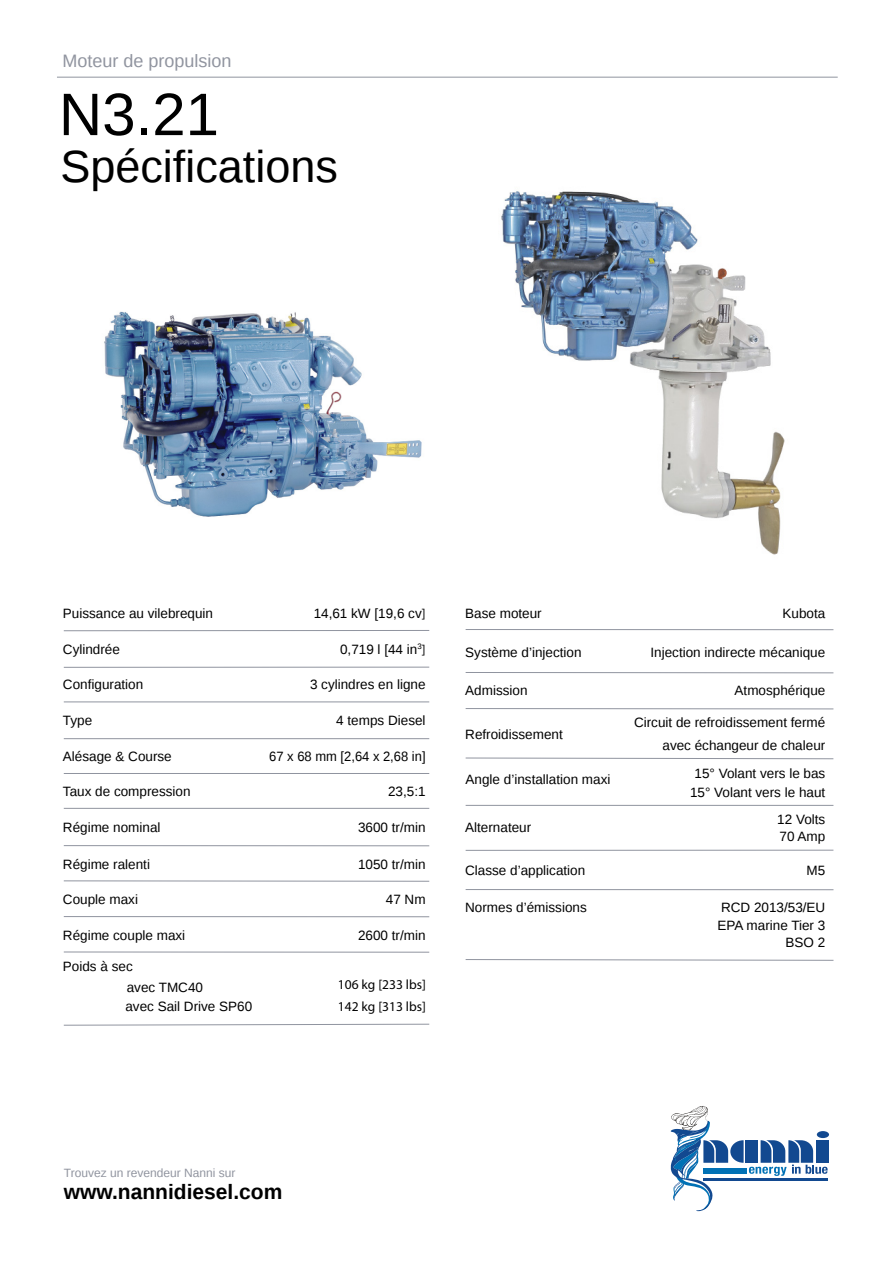
<style>
.page{position:relative;width:893px;height:1263px;background:#fff}
.page>*{position:absolute;margin:0;border:0;box-sizing:border-box;transform-origin:0 0}
.t1{font:60px "Liberation Sans";color:#000}
.t2{font:45px "Liberation Sans";color:#000}
.t3{font:700 21px "Liberation Sans";color:#000}
.t4{font:18px "Liberation Sans";color:#90949f}
.t5{font:13.5px/17.7px "Liberation Sans";color:#000}
.t6{font:13.5px "Myriad Pro";color:#000}
.t7{font:13.5px "Liberation Sans";color:#000;scale:.96 1}
.t8{font:12px "Liberation Sans";color:#90949f}
.s1{font-family:"Myriad Pro"}
</style>
<div class="page">
<hr style="left:57px;top:77px;width:781px;height:1px;background:#90949f">
<div style="left:817px;top:1140px;width:12px;height:23px;background:#124990"></div>
<svg style="left:670px;top:1106px;width:158px;height:105px"></svg>
<hr style="left:64px;top:667px;width:365px;height:1px;background:#90949f">
<hr style="left:64px;top:701px;width:365px;height:1px;background:#90949f">
<hr style="left:64px;top:738px;width:365px;height:1px;background:#90949f">
<hr style="left:64px;top:773px;width:365px;height:1px;background:#90949f">
<hr style="left:64px;top:845px;width:365px;height:1px;background:#90949f">
<hr style="left:64px;top:880px;width:365px;height:2px;background:#90949f">
<hr style="left:64px;top:916px;width:365px;height:1px;background:#90949f">
<hr style="left:64px;top:951px;width:365px;height:1px;background:#90949f">
<svg style="left:63px;top:1023px;width:367px;height:3px"></svg>
<hr style="left:466px;top:629px;width:367px;height:1px;background:#90949f">
<hr style="left:466px;top:708px;width:367px;height:1px;background:#90949f">
<svg style="left:465px;top:959px;width:369px;height:2px"></svg>
<hr style="left:466px;top:805px;width:367px;height:1px;background:#90949f">
<svg style="left:465px;top:757px;width:369px;height:2px"></svg>
<hr style="left:466px;top:889px;width:367px;height:1px;background:#90949f">
<hr style="left:64px;top:808px;width:365px;height:1px;background:#90949f">
<hr style="left:64px;top:630px;width:365px;height:1px;background:#90949f">
<hr style="left:466px;top:850px;width:367px;height:1px;background:#90949f">
<hr style="left:466px;top:672px;width:367px;height:1px;background:#90949f">
<img style="left:104px;top:311px;width:318px;height:206px">
<img style="left:501px;top:191px;width:284px;height:364px">
<h3 class="t4" style="left:62px;top:51px;width:171px">Moteur de propulsion</h3>
<h1 class="t1" style="left:59px;top:80px;width:162px">N3.21</h1>
<h2 class="t2" style="left:60px;top:141px;width:279px">Spécifications</h2>
<p class="t5" style="left:63px;top:605px;width:152px">Puissance au vilebrequin</p>
<p class="t5" style="left:314px;top:605px;width:113px">14,61 kW [19,6 cv<span class="s1">]</span></p>
<p class="t5" style="left:63px;top:641px;width:59px">Cylindrée</p>
<p class="t5" style="left:340px;top:641px;width:87px">0,719 l [44 in<sup>3</sup><span class="s1">]</span></p>
<p class="t5" style="left:63px;top:676px;width:82px">Configuration</p>
<p class="t5" style="left:310px;top:676px;width:117px">3 cylindres en ligne</p>
<p class="t5" style="left:63px;top:712px;width:31px">Type</p>
<p class="t5" style="left:336px;top:712px;width:91px">4 temps Diesel</p>
<p class="t5" style="left:63px;top:748px;width:110px">Alésage &amp; Course</p>
<p class="t7" style="left:269px;top:748px;width:164px">67 x 68 mm [2,64 x 2,68 in]</p>
<p class="t5" style="left:63px;top:783px;width:129px">Taux de compression</p>
<p class="t5" style="left:388px;top:783px;width:39px">23,5:1</p>
<p class="t5" style="left:63px;top:819px;width:99px">Régime nominal</p>
<p class="t5" style="left:358px;top:819px;width:69px">3600 tr/min</p>
<p class="t5" style="left:63px;top:855px;width:89px">Régime ralenti</p>
<p class="t5" style="left:358px;top:855px;width:69px">1050 tr/min</p>
<p class="t5" style="left:63px;top:891px;width:77px">Couple maxi</p>
<p class="t5" style="left:386px;top:891px;width:41px">47 Nm</p>
<p class="t5" style="left:63px;top:927px;width:124px">Régime couple maxi</p>
<p class="t5" style="left:358px;top:927px;width:69px">2600 tr/min</p>
<p class="t5" style="left:127px;top:955px;width:78px;line-height:21.9px;text-indent:-64px">Poids à sec<br>avec TMC40</p>
<p class="t6" style="left:338px;top:977px;width:89px">106 kg [233 lbs]</p>
<p class="t5" style="left:125px;top:998px;width:128px">avec Sail Drive SP60</p>
<p class="t6" style="left:338px;top:998px;width:89px">142 kg [313 lbs]</p>
<p class="t5" style="left:465px;top:605px;width:78px">Base moteur</p>
<p class="t5" style="left:783px;top:605px;width:44px">Kubota</p>
<p class="t5" style="left:465px;top:644px;width:118px">Système d’injection</p>
<p class="t5" style="left:650px;top:644px;width:176px">Injection indirecte mécanique</p>
<p class="t5" style="left:465px;top:682px;width:64px">Admission</p>
<p class="t5" style="left:735px;top:682px;width:92px">Atmosphérique</p>
<p class="t5" style="left:465px;top:726px;width:99px">Refroidissement</p>
<p class="t5" style="left:634px;top:712px;width:193px;line-height:22.5px;text-align:right">Circuit de refroidissement fermé avec échangeur de chaleur</p>
<p class="t5" style="left:690px;top:765px;width:137px;line-height:18.9px;text-align:center">15° Volant vers le bas<br>15° Volant vers le haut</p>
<p class="t5" style="left:465px;top:819px;width:68px">Alternateur</p>
<p class="t5" style="left:777px;top:811px;width:50px">12 Volts<br>70 Amp</p>
<p class="t5" style="left:465px;top:862px;width:122px">Classe d’application</p>
<p class="t5" style="left:807px;top:862px;width:20px">M5</p>
<p class="t5" style="left:465px;top:899px;width:123px">Normes d’émissions</p>
<p class="t5" style="left:717px;top:899px;width:109px;text-align:right">RCD 2013/53/EU<br>EPA marine Tier 3<br>BSO 2</p>
<p class="t5" style="left:466px;top:771px;width:146px">Angle d’installation maxi</p>
<p class="t8" style="left:64px;top:1166px;width:173px">Trouvez un revendeur Nanni sur</p>
<h3 class="t3" style="left:64px;top:1177px;width:220px">www.nannidiesel.com</h3>
</div>
